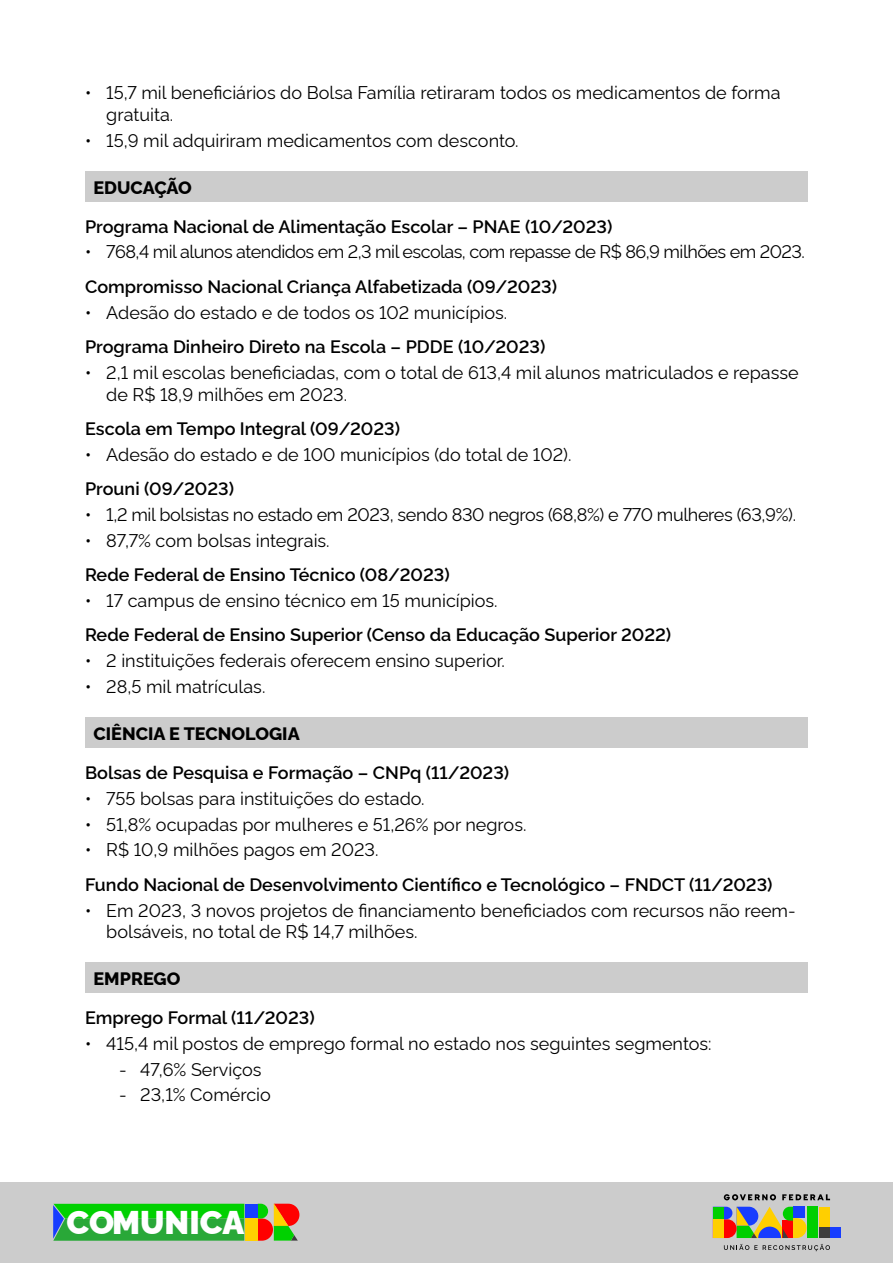
<style>
.page{position:relative;width:893px;height:1263px;background:#fff}
.page>*{position:absolute;margin:0;border:0;box-sizing:border-box;transform-origin:0 0}
.t1{font:900 32.85px "Rawline";color:#fff}
.t2{font:18px/21.6px "Rawline";color:#000}
.t3{font:600 18px "Rawline";color:#000}
.t4{font:18px "Rawline";letter-spacing:-.03em;color:#000}
.t5{font:18px "Rawline";letter-spacing:-.02em;color:#000}
.t6{font:800 18px "Rawline";color:#000}
</style>
<div class="page">
<div style="left:0;top:1182px;width:893px;height:81px;background:#ccc"></div>
<svg style="left:724px;top:1244px;width:106px;height:7px"></svg>
<div style="left:819px;top:1207px;width:11px;height:20px;background:#ffcf00"></div>
<div style="left:830px;top:1227px;width:11px;height:11px;background:#173dff"></div>
<div style="left:819px;top:1227px;width:11px;height:11px;background:#3d3d3d"></div>
<div style="left:807px;top:1207px;width:10px;height:31px;background:#00cf00"></div>
<svg style="left:713px;top:1207px;width:94px;height:31px;background:#979060"></svg>
<svg style="left:724px;top:1194px;width:52px;height:6px"></svg>
<svg style="left:782px;top:1194px;width:48px;height:6px"></svg>
<div style="left:245px;top:1204px;width:13px;height:14px;background:#173dff"></div>
<div style="left:245px;top:1218px;width:13px;height:23px;background:#ffd100"></div>
<svg style="left:53px;top:1204px;width:191px;height:37px;background:#1cb52b"></svg>
<svg style="left:258px;top:1204px;width:41px;height:37px"></svg>
<div style="left:85px;top:171px;width:723px;height:31px;background:#ccc"></div>
<div style="left:85px;top:717px;width:723px;height:31px;background:#ccc"></div>
<div style="left:85px;top:962px;width:723px;height:31px;background:#ccc"></div>
<p class="t2" style="left:106px;top:80px;width:676px;text-indent:-21px">• 15,7 mil beneficiários do Bolsa Família retiraram todos os medicamentos de forma gratuita.</p>
<p class="t2" style="left:85px;top:128px;width:435px">• 15,9 mil adquiriram medicamentos com desconto.</p>
<p class="t6" style="left:94px;top:174px;width:100px">EDUCAÇÃO</p>
<p class="t3" style="left:85px;top:212px;width:529px">Programa Nacional de Alimentação Escolar – PNAE (10/2023)</p>
<p class="t4" style="left:85px;top:238px;width:721px">• 768,4 mil alunos atendidos em 2,3 mil escolas, com repasse de R$ 86,9 milhões em 2023.</p>
<p class="t3" style="left:85px;top:272px;width:473px">Compromisso Nacional Criança Alfabetizada (09/2023)</p>
<p class="t2" style="left:85px;top:300px;width:424px">• Adesão do estado e de todos os 102 municípios.</p>
<p class="t3" style="left:85px;top:333px;width:462px">Programa Dinheiro Direto na Escola – PDDE (10/2023)</p>
<p class="t2" style="left:106px;top:360px;width:694px;text-indent:-21px">• 2,1 mil escolas beneficiadas, com o total de 613,4 mil alunos matriculados e repasse de R$ 18,9 milhões em 2023.</p>
<p class="t3" style="left:85px;top:414px;width:317px">Escola em Tempo Integral (09/2023)</p>
<p class="t2" style="left:85px;top:442px;width:488px">• Adesão do estado e de 100 municípios (do total de 102).</p>
<p class="t3" style="left:85px;top:475px;width:150px">Prouni (09/2023)</p>
<p class="t5" style="left:85px;top:500px;width:713px">• 1,2 mil bolsistas no estado em 2023, sendo 830 negros (68,8%) e 770 mulheres (63,9%).</p>
<p class="t2" style="left:85px;top:528px;width:246px">• 87,7% com bolsas integrais.</p>
<p class="t3" style="left:85px;top:561px;width:366px">Rede Federal de Ensino Técnico (08/2023)</p>
<p class="t2" style="left:85px;top:588px;width:414px">• 17 campus de ensino técnico em 15 municípios.</p>
<p class="t3" style="left:85px;top:621px;width:588px">Rede Federal de Ensino Superior (Censo da Educação Superior 2022)</p>
<p class="t2" style="left:85px;top:648px;width:421px">• 2 instituições federais oferecem ensino superior.</p>
<p class="t2" style="left:85px;top:674px;width:182px">• 28,5 mil matrículas.</p>
<p class="t6" style="left:94px;top:720px;width:208px">CIÊNCIA E TECNOLOGIA</p>
<p class="t3" style="left:85px;top:758px;width:426px">Bolsas de Pesquisa e Formação – CNPq (11/2023)</p>
<p class="t2" style="left:85px;top:786px;width:341px">• 755 bolsas para instituições do estado.</p>
<p class="t2" style="left:85px;top:811px;width:443px">• 51,8% ocupadas por mulheres e 51,26% por negros.</p>
<p class="t2" style="left:85px;top:837px;width:295px">• R$ 10,9 milhões pagos em 2023.</p>
<p class="t3" style="left:85px;top:870px;width:689px">Fundo Nacional de Desenvolvimento Científico e Tecnológico – FNDCT (11/2023)</p>
<p class="t2" style="left:106px;top:897px;width:691px;text-indent:-21px">• Em 2023, 3 novos projetos de financiamento beneficiados com recursos não reem&shy;bolsáveis, no total de R$ 14,7 milhões.</p>
<p class="t6" style="left:94px;top:965px;width:88px">EMPREGO</p>
<p class="t3" style="left:85px;top:1003px;width:231px">Emprego Formal (11/2023)</p>
<p class="t2" style="left:85px;top:1031px;width:628px">• 415,4 mil postos de emprego formal no estado nos seguintes segmentos:</p>
<p class="t2" style="left:119px;top:1056px;width:144px">- 47,6% Serviços</p>
<p class="t2" style="left:119px;top:1082px;width:153px">- 23,1% Comércio</p>
<h1 class="t1" style="left:67px;top:1197px;width:179px">COMUNICA</h1>
</div>
